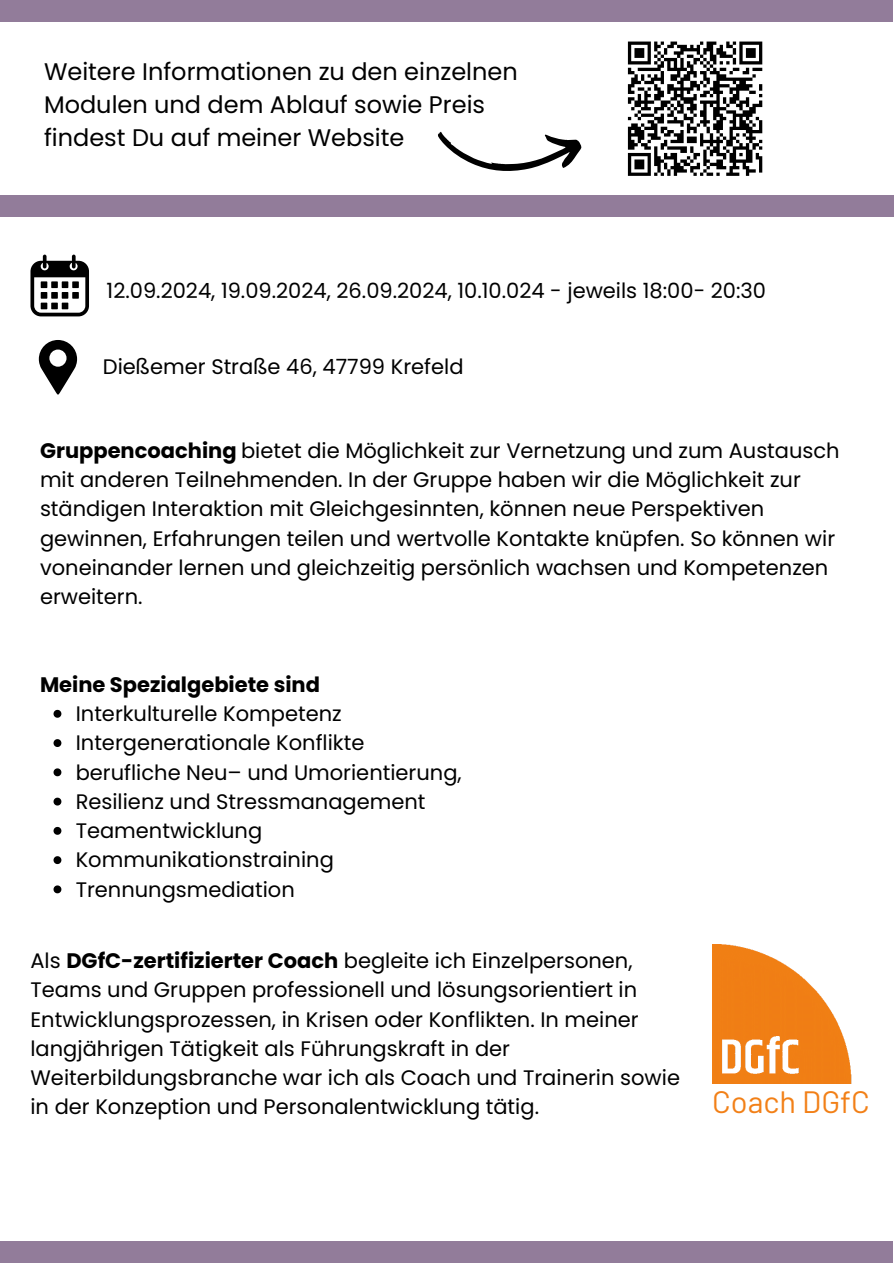
<style>
.page{position:relative;width:894px;height:1264px;background:#fff}
.page>*{position:absolute;margin:0;border:0;box-sizing:border-box;transform-origin:0 0}
.t1{font:30.75px "Barlow";color:#f28017}
.t2{font:24px/32.7px "Poppins";color:#000}
.t3{font:21px/29.2px "Poppins";color:#000}
.t4{font:700 21px "Poppins";color:#000}
.s1{font-weight:700}
</style>
<div class="page">
<svg style="left:438px;top:132px;width:144px;height:39px"></svg>
<div style="left:0;top:1241px;width:892px;height:21px;background:#927c9a"></div>
<div style="left:0;top:0;width:892px;height:21px;background:#927c9a"></div>
<div style="left:0;top:195px;width:893px;height:21px;background:#927c9a"></div>
<svg style="left:39px;top:340px;width:38px;height:55px"></svg>
<svg style="left:53px;top:710px;width:8px;height:7px"></svg>
<svg style="left:53px;top:739px;width:8px;height:8px"></svg>
<svg style="left:53px;top:768px;width:8px;height:8px"></svg>
<svg style="left:53px;top:797px;width:8px;height:8px"></svg>
<svg style="left:53px;top:827px;width:8px;height:7px"></svg>
<svg style="left:53px;top:856px;width:8px;height:8px"></svg>
<svg style="left:53px;top:885px;width:8px;height:8px"></svg>
<img style="left:712px;top:944px;width:140px;height:138px">
<svg style="left:30px;top:254px;width:59px;height:62px"></svg>
<div style="left:41px;top:281px;width:6px;height:7px;background:#000"></div>
<div style="left:41px;top:292px;width:6px;height:7px;background:#000"></div>
<div style="left:41px;top:302px;width:6px;height:7px;background:#000"></div>
<div style="left:51px;top:281px;width:7px;height:7px;background:#000"></div>
<div style="left:51px;top:292px;width:7px;height:7px;background:#000"></div>
<div style="left:51px;top:302px;width:7px;height:7px;background:#000"></div>
<div style="left:62px;top:281px;width:6px;height:7px;background:#000"></div>
<div style="left:62px;top:292px;width:6px;height:7px;background:#000"></div>
<div style="left:62px;top:302px;width:6px;height:7px;background:#000"></div>
<div style="left:72px;top:281px;width:7px;height:7px;background:#000"></div>
<div style="left:72px;top:292px;width:7px;height:7px;background:#000"></div>
<svg style="left:627px;top:41px;width:136px;height:135px"></svg>
<p class="t2" style="left:44px;top:56px;width:475px">Weitere Informationen zu den einzelnen<br>Modulen und dem Ablauf sowie Preis findest Du auf meiner Website</p>
<p class="t3" style="left:107px;top:275px;width:660px">12.09.2024, 19.09.2024, 26.09.2024, 10.10.024 - jeweils 18:00- 20:30</p>
<p class="t3" style="left:103px;top:352px;width:362px">Dießemer Straße 46, 47799 Krefeld</p>
<h2 class="t3" style="left:40px;top:436px;width:801px"><span class="s1">Gruppencoaching</span> bietet die Möglichkeit zur Vernetzung und zum Austausch mit anderen Teilnehmenden. In der Gruppe haben wir die Möglichkeit zur ständigen Interaktion mit Gleichgesinnten, können neue Perspektiven gewinnen, Erfahrungen teilen und wertvolle Kontakte knüpfen. So können wir voneinander lernen und gleichzeitig persönlich wachsen und Kompetenzen erweitern.</h2>
<p class="t4" style="left:40px;top:669px;width:281px">Meine Spezialgebiete sind</p>
<p class="t3" style="left:76px;top:699px;width:267px">Interkulturelle Kompetenz</p>
<p class="t3" style="left:76px;top:728px;width:290px">Intergenerationale Konflikte</p>
<p class="t3" style="left:76px;top:757px;width:387px">berufliche Neu– und Umorientierung,</p>
<p class="t3" style="left:76px;top:787px;width:351px">Resilienz und Stressmanagement</p>
<p class="t3" style="left:76px;top:816px;width:188px">Teamentwicklung</p>
<p class="t3" style="left:76px;top:845px;width:259px">Kommunikationstraining</p>
<h3 class="t3" style="left:76px;top:874px;width:220px">Trennungsmediation</h3>
<p class="t3" style="left:30px;top:946px;width:651px">Als <span class="s1">DGfC-zertifizierter Coach</span> begleite ich Einzelpersonen, Teams und Gruppen professionell und lösungsorientiert in Entwicklungsprozessen, in Krisen oder Konflikten. In meiner langjährigen Tätigkeit als Führungskraft in der Weiterbildungsbranche war ich als Coach und Trainerin sowie in der Konzeption und Personalentwicklung tätig.</p>
<p class="t1" style="left:712px;top:1082px;width:159px">Coach DGfC</p>
</div>
